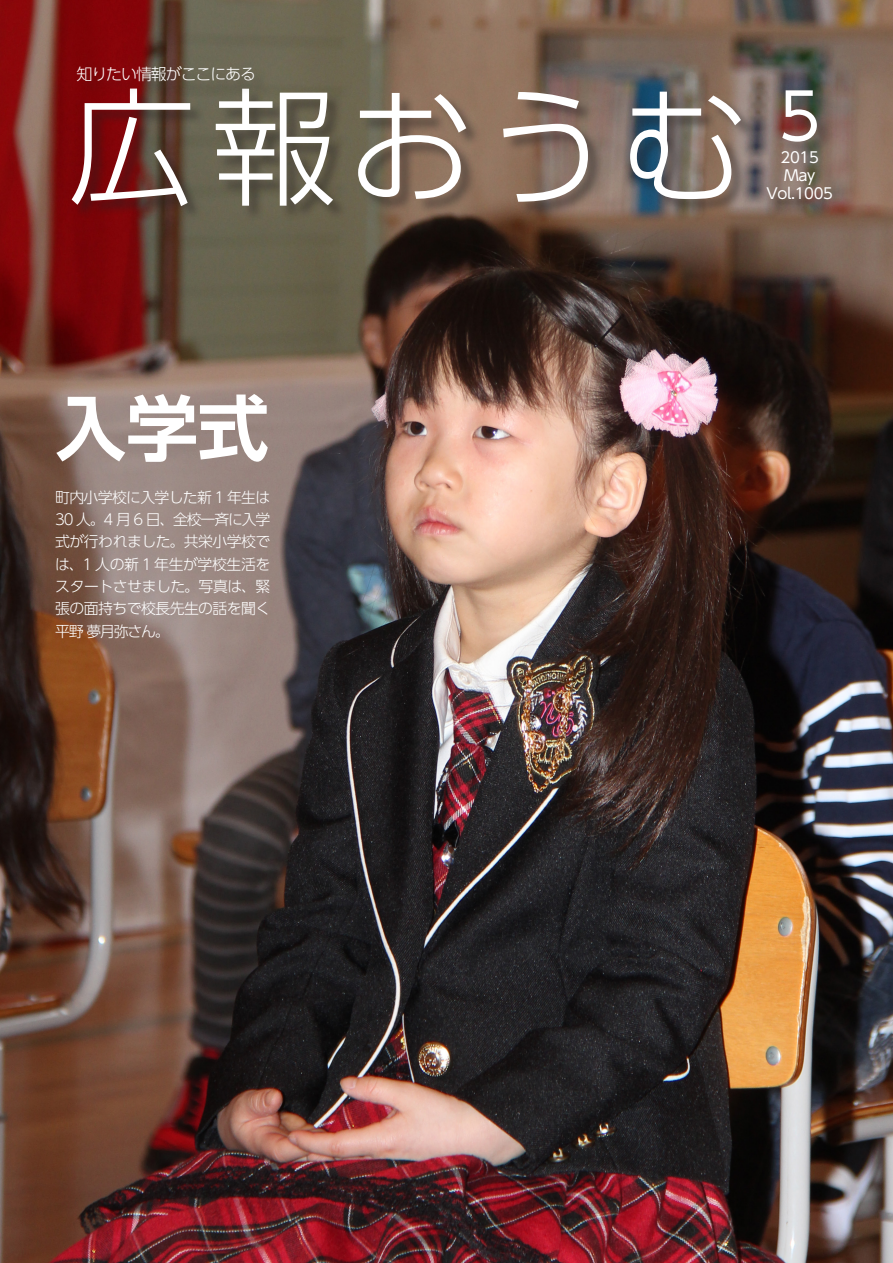
<style>
.page{position:relative;width:893px;height:1263px;background:#fff}
.page>*{position:absolute;margin:0;border:0;box-sizing:border-box;transform-origin:0 0}
.t1{font:300 127.5px "UD Shin Go Pro";letter-spacing:.065em;color:#fff}
.t2{font:700 71.25px "UD Shin Go Pro De";color:#fff}
.t3{font:63.75px "UD Shin Go Pro";color:#fff}
.t4{font:300 15.9px "UD Shin Go Pro";letter-spacing:-.065em;color:#fff}
.t5{font:300 14.85px/22.4px "UD Shin Go Pro";letter-spacing:-.035em;color:#fff;text-align:justify}
.t6{font:14.85px/18px "UD Shin Go Pro";letter-spacing:-.02em;color:#fff;text-align:center}
</style>
<div class="page">
<img style="left:0;top:0;width:893px;height:1263px">
<div style="left:73px;top:89px;width:684px;height:133px;background:#231f20;opacity:.5"></div>
<div style="left:783px;top:90px;width:50px;height:68px;background:#231f20;opacity:.35"></div>
<div style="left:78px;top:67px;width:193px;height:31px;background:#231f20;opacity:.35"></div>
<p class="t4" style="left:77px;top:61px;width:181px">知りたい情報がここにある</p>
<h1 class="t1" style="left:68px;top:44px;width:680px">広報おうむ</h1>
<h3 class="t3" style="left:768px;top:65px;width:65px">5</h3>
<p class="t6" style="left:766px;top:148px;width:68px">2015<br>May<br>Vol.1005</p>
<h2 class="t2" style="left:55px;top:370px;width:215px">入学式</h2>
<p class="t5" style="left:55px;top:485px;width:217px">町内小学校に入学した新 1 年生は30 人。4 月 6 日、全校一斉に入学式が行われました。共栄小学校では、1 人の新 1 年生が学校生活をスタートさせました。写真は、緊張の面持ちで校長先生の話を聞く平野夢月弥さん。</p>
</div>
